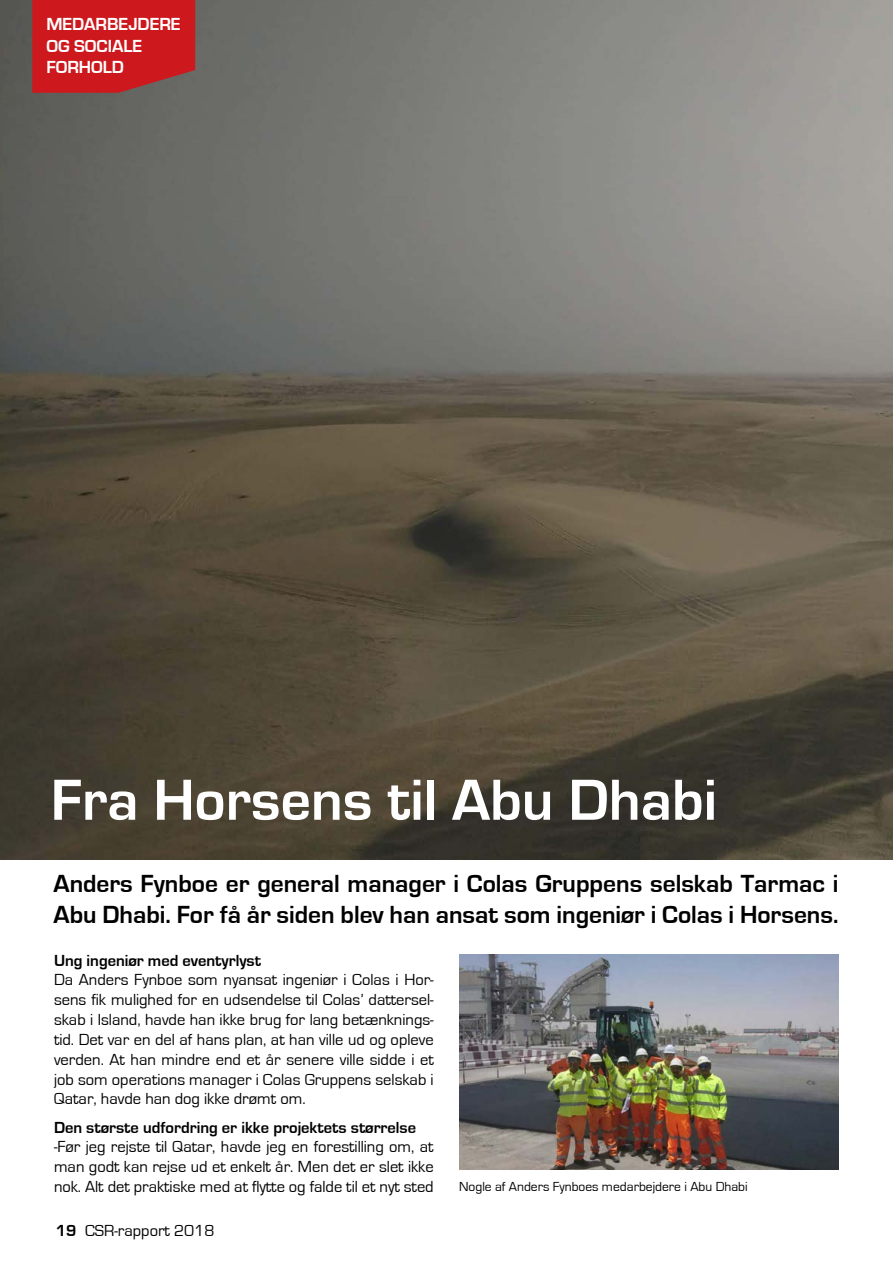
<style>
.page{position:relative;width:893px;height:1263px;background:#fff}
.page>*{position:absolute;margin:0;border:0;box-sizing:border-box;transform-origin:0 0}
.t1{font:700 60px "Eurostile";color:#fff}
.t2{font:700 25.5px/30.6px "Eurostile";color:#000}
.t3{font:700 18px/21.6px "Eurostile";color:#fff}
.t4{font:16.5px/19.8px "Eurostile";color:#000;text-align:justify}
.t5{font:700 16.5px "Eurostile";color:#000}
.t6{font:13.5px "Eurostile";color:#000}
.s1{font-weight:700}
</style>
<div class="page">
<img style="left:0;top:93px;width:893px;height:766px">
<svg style="left:0;top:0;width:893px;height:93px;background:#8f706d"></svg>
<img style="left:459px;top:955px;width:380px;height:214px">
<p class="t3" style="left:46px;top:14px;width:136px">MEDARBEJDERE<br>OG SOCIALE<br>FORHOLD</p>
<h1 class="t1" style="left:51px;top:767px;width:668px">Fra Horsens til Abu Dhabi</h1>
<h2 class="t2" style="left:53px;top:869px;width:786px">Anders Fynboe er general manager i Colas Gruppens selskab Tarmac i<br>Abu Dhabi. For få år siden blev han ansat som ingeniør i Colas i Horsens.</h2>
<p class="t5" style="left:54px;top:951px;width:209px">Ung ingeniør med eventyrlyst</p>
<p class="t4" style="left:54px;top:970px;width:381px">Da Anders Fynboe som nyansat ingeniør i Colas i Hor&shy;sens fik mulighed for en udsendelse til Colas’ dattersel&shy;skab i Island, havde han ikke brug for lang betænknings&shy;tid. Det var en del af hans plan, at han ville ud og opleve verden. At han mindre end et år senere ville sidde i et job som operations manager i Colas Gruppens selskab i Qatar, havde han dog ikke drømt om.</p>
<p class="t5" style="left:54px;top:1118px;width:364px">Den største udfordring er ikke projektets størrelse</p>
<p class="t4" style="left:54px;top:1137px;width:381px">-Før jeg rejste til Qatar, havde jeg en forestilling om, at man godt kan rejse ud et enkelt år. Men det er slet ikke nok. Alt det praktiske med at flytte og falde til et nyt sted</p>
<p class="t4" style="left:56px;top:1221px;width:160px"><span class="s1">19</span> CSR-rapport 2018</p>
<p class="t6" style="left:459px;top:1179px;width:290px">Nogle af Anders Fynboes medarbejdere i Abu Dhabi</p>
</div>
